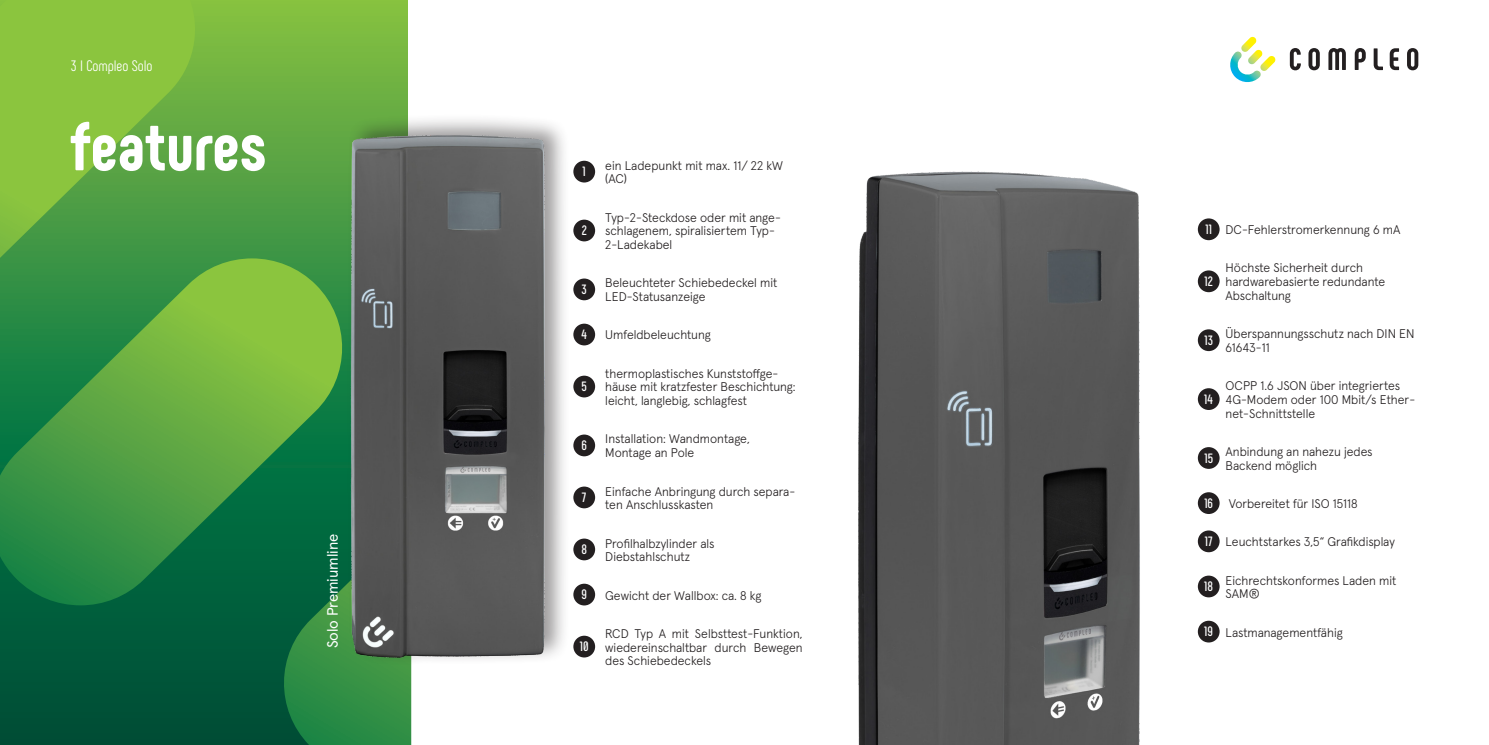
<style>
.page{position:relative;width:1489px;height:745px;background:#fff}
.page>*{position:absolute;margin:0;border:0;box-sizing:border-box;transform-origin:0 0}
.t1{font:800 68.75px "Phenomena";color:#fff}
.t2{font:15px "Apercu Pro";color:#fff}
.t3{font:15px "Phenomena";color:#fff}
.t4{font:700 13.5px "Phenomena";color:#fff}
.t5{font:300 12.5px/13.8px "Apercu Pro";color:#231f20}
</style>
<div class="page">
<svg style="left:1230px;top:37px;width:45px;height:45px"></svg>
<svg style="left:1289px;top:48px;width:129px;height:22px"></svg>
<svg style="left:0;top:0;width:411px;height:744px;background:#459540"></svg>
<img style="left:340px;top:103px;width:224px;height:560px">
<div style="left:573px;top:161px;width:22px;height:21px;background:#231f20;border-radius:50%"></div>
<div style="left:573px;top:219px;width:22px;height:22px;background:#231f20;border-radius:50%"></div>
<div style="left:573px;top:278px;width:22px;height:22px;background:#231f20;border-radius:50%"></div>
<div style="left:573px;top:323px;width:22px;height:22px;background:#231f20;border-radius:50%"></div>
<div style="left:573px;top:375px;width:22px;height:22px;background:#231f20;border-radius:50%"></div>
<div style="left:573px;top:434px;width:22px;height:22px;background:#231f20;border-radius:50%"></div>
<div style="left:573px;top:486px;width:22px;height:22px;background:#231f20;border-radius:50%"></div>
<div style="left:573px;top:538px;width:22px;height:22px;background:#231f20;border-radius:50%"></div>
<div style="left:573px;top:583px;width:22px;height:22px;background:#231f20;border-radius:50%"></div>
<div style="left:573px;top:635px;width:22px;height:22px;background:#231f20;border-radius:50%"></div>
<img style="left:858px;top:171px;width:282px;height:573px">
<div style="left:1197px;top:218px;width:22px;height:22px;background:#231f20;border-radius:50%"></div>
<div style="left:1197px;top:270px;width:22px;height:22px;background:#231f20;border-radius:50%"></div>
<div style="left:1197px;top:329px;width:22px;height:22px;background:#231f20;border-radius:50%"></div>
<div style="left:1197px;top:388px;width:22px;height:22px;background:#231f20;border-radius:50%"></div>
<div style="left:1197px;top:447px;width:22px;height:21px;background:#231f20;border-radius:50%"></div>
<div style="left:1197px;top:492px;width:22px;height:21px;background:#231f20;border-radius:50%"></div>
<div style="left:1197px;top:530px;width:22px;height:22px;background:#231f20;border-radius:50%"></div>
<div style="left:1197px;top:575px;width:22px;height:22px;background:#231f20;border-radius:50%"></div>
<div style="left:1197px;top:620px;width:22px;height:22px;background:#231f20;border-radius:50%"></div>
<p class="t3" style="left:71px;top:57px;width:83px">3 I Compleo Solo</p>
<p class="t1" style="left:70px;top:103px;width:198px">features</p>
<p class="t2" style="left:321px;top:648px;width:116px;rotate:-90deg">Solo Premiumline</p>
<p class="t4" style="left:582px;top:163px;width:5px">1</p>
<p class="t5" style="left:605px;top:157px;width:179px">ein Ladepunkt mit max. 11/ 22 kW (AC)</p>
<p class="t4" style="left:581px;top:222px;width:7px">2</p>
<p class="t5" style="left:605px;top:209px;width:177px">Typ-2-Steckdose oder mit ange&shy;schlagenem, spiralisiertem Typ-<br>2-Ladekabel</p>
<p class="t4" style="left:581px;top:281px;width:7px">3</p>
<p class="t5" style="left:605px;top:275px;width:174px">Beleuchteter Schiebedeckel mit<br>LED-Statusanzeige</p>
<p class="t4" style="left:581px;top:326px;width:7px">4</p>
<p class="t5" style="left:605px;top:327px;width:107px">Umfeldbeleuchtung</p>
<p class="t4" style="left:581px;top:378px;width:7px">5</p>
<p class="t5" style="left:605px;top:365px;width:192px">thermoplastisches Kunststoffge&shy;häuse mit kratzfester Beschichtung: leicht, langlebig, schlagfest</p>
<p class="t4" style="left:581px;top:437px;width:7px">6</p>
<p class="t5" style="left:605px;top:431px;width:146px">Installation: Wandmontage,<br>Montage an Pole</p>
<p class="t4" style="left:582px;top:489px;width:6px">7</p>
<p class="t5" style="left:605px;top:483px;width:191px">Einfache Anbringung durch separa&shy;ten Anschlusskasten</p>
<p class="t4" style="left:581px;top:541px;width:7px">8</p>
<p class="t5" style="left:605px;top:535px;width:111px">Profilhalbzylinder als</p>
<p class="t5" style="left:605px;top:548px;width:86px">Diebstahlschutz</p>
<p class="t4" style="left:581px;top:586px;width:7px">9</p>
<p class="t5" style="left:605px;top:587px;width:158px">Gewicht der Wallbox: ca. 8 kg</p>
<p class="t4" style="left:580px;top:638px;width:10px">10</p>
<p class="t5" style="left:605px;top:625px;width:199px;text-align:justify">RCD Typ A mit Selbsttest-Funktion, wiedereinschaltbar durch Bewegen des Schiebedeckels</p>
<p class="t4" style="left:1205px;top:221px;width:8px">11</p>
<p class="t5" style="left:1225px;top:222px;width:176px">DC-Fehlerstromerkennung 6 mA</p>
<p class="t4" style="left:1204px;top:273px;width:10px">12</p>
<p class="t5" style="left:1225px;top:260px;width:139px">Höchste Sicherheit durch</p>
<p class="t5" style="left:1225px;top:274px;width:161px">hardwarebasierte redundante</p>
<p class="t5" style="left:1225px;top:287px;width:67px">Abschaltung</p>
<p class="t4" style="left:1204px;top:332px;width:10px">13</p>
<p class="t5" style="left:1225px;top:326px;width:190px">Überspannungsschutz nach DIN EN<br>61643-11</p>
<p class="t4" style="left:1204px;top:391px;width:10px">14</p>
<p class="t5" style="left:1225px;top:378px;width:191px">OCPP 1.6 JSON über integriertes<br>4G-Modem oder 100 Mbit/s Ether&shy;net-Schnittstelle</p>
<p class="t4" style="left:1204px;top:449px;width:10px">15</p>
<p class="t5" style="left:1225px;top:443px;width:149px">Anbindung an nahezu jedes</p>
<p class="t5" style="left:1225px;top:457px;width:93px">Backend möglich</p>
<p class="t4" style="left:1204px;top:494px;width:10px">16</p>
<p class="t5" style="left:1228px;top:495px;width:130px">Vorbereitet für ISO 15118</p>
<p class="t4" style="left:1204px;top:533px;width:9px">17</p>
<p class="t5" style="left:1225px;top:533px;width:171px">Leuchtstarkes 3,5“ Grafikdisplay</p>
<p class="t4" style="left:1204px;top:578px;width:10px">18</p>
<p class="t5" style="left:1225px;top:572px;width:172px">Eichrechtskonformes Laden mit<br>SAM®</p>
<p class="t4" style="left:1204px;top:623px;width:10px">19</p>
<p class="t5" style="left:1225px;top:623px;width:119px">Lastmanagementfähig</p>
</div>
